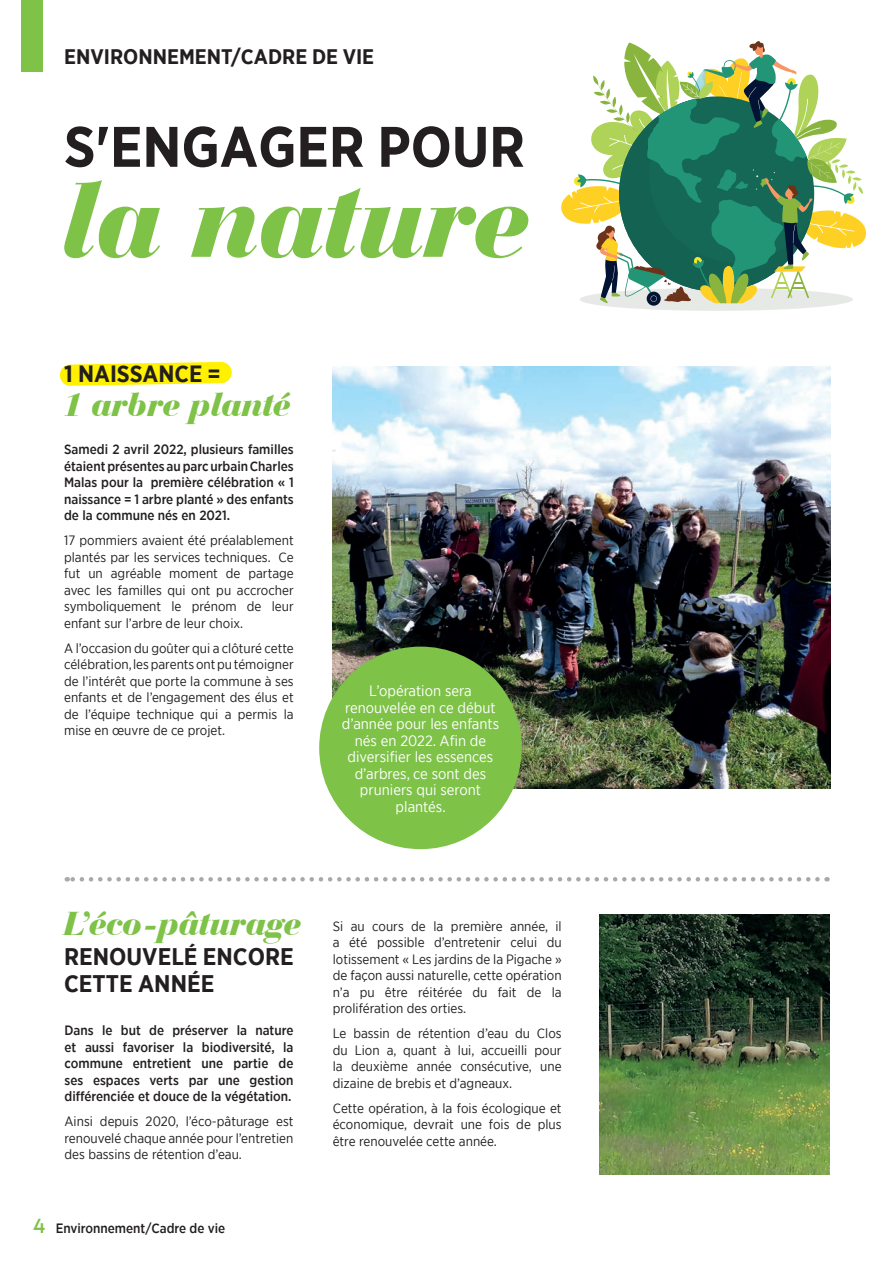
<style>
.page{position:relative;width:893px;height:1263px;background:#fff}
.page>*{position:absolute;margin:0;border:0;box-sizing:border-box;transform-origin:0 0}
.t1{font:italic 900 111px "Bauer Bodoni BT";color:#7ec248}
.t2{font:700 57px "Gotham Narrow";color:#231f20}
.t3{font:italic 900 34.5px "Bauer Bodoni BT";color:#7ec248}
.t4{font:700 24px/27px "Gotham Narrow";color:#231f20}
.t5{font:700 23.55px "Gotham Narrow";color:#231f20}
.t6{font:700 21px "Gotham Narrow";color:#231f20}
.t7{font:15px/16.5px "Gotham Narrow";color:#fff;text-align:center}
.t8{font:13.5px/16.5px "Gotham Narrow";color:#231f20;text-align:justify}
.t9{font:500 13.5px/16.5px "Gotham Narrow";color:#231f20;text-align:justify}
.s1{font-family:"LEMONMILK";font-weight:400;font-size:18px;color:#7ec248}
</style>
<div class="page">
<div style="left:580px;top:288px;width:273px;height:23px;background:#e7e9e7;border-radius:50%"></div>
<svg style="left:647px;top:292px;width:14px;height:14px"></svg>
<svg style="left:561px;top:41px;width:305px;height:262px"></svg>
<svg style="left:60px;top:362px;width:172px;height:24px;background:#fff224"></svg>
<div style="left:21px;top:0;width:22px;height:72px;background:#7ec248"></div>
<svg style="left:67px;top:877px;width:750px;height:4px"></svg>
<img style="left:332px;top:367px;width:498px;height:421px">
<div style="left:319px;top:647px;width:203px;height:202px;background:#7ec248;border-radius:50%"></div>
<img style="left:600px;top:915px;width:229px;height:260px">
<p class="t6" style="left:64px;top:43px;width:312px">ENVIRONNEMENT/CADRE DE VIE</p>
<p class="t2" style="left:64px;top:110px;width:462px">S'ENGAGER POUR</p>
<p class="t1" style="left:64px;top:150px;width:470px">la nature</p>
<p class="t5" style="left:64px;top:358px;width:158px">1 NAISSANCE =</p>
<p class="t3" style="left:64px;top:383px;width:229px">1 arbre planté</p>
<p class="t9" style="left:64px;top:441px;width:231px">Samedi 2 avril 2022, plusieurs familles étaient présentes au parc urbain Charles Malas pour la première célébration « 1 naissance = 1 arbre planté » des enfants de la commune nés en 2021.</p>
<p class="t8" style="left:64px;top:532px;width:231px">17 pommiers avaient été préalablement plantés par les services techniques. Ce fut un agréable moment de partage avec les familles qui ont pu accrocher symboliquement le prénom de leur enfant sur l’arbre de leur choix.</p>
<p class="t8" style="left:64px;top:639px;width:231px">A l’occasion du goûter qui a clôturé cette célébration, les parents ont pu témoigner de l’intérêt que porte la commune à ses enfants et de l’engagement des élus et de l’équipe technique qui a permis la mise en œuvre de ce projet.</p>
<p class="t7" style="left:342px;top:682px;width:159px">L’opération sera renouvelée en ce début d’année pour les enfants nés en 2022. Afin de diversifier les essences d’arbres, ce sont des pruniers qui seront plantés.</p>
<p class="t3" style="left:64px;top:902px;width:239px">L’éco-pâturage</p>
<p class="t4" style="left:64px;top:943px;width:231px">RENOUVELÉ ENCORE<br>CETTE ANNÉE</p>
<p class="t9" style="left:65px;top:1022px;width:230px">Dans le but de préserver la nature et aussi favoriser la biodiversité, la commune entretient une partie de ses espaces verts par une gestion différenciée et douce de la végétation.</p>
<p class="t8" style="left:65px;top:1113px;width:230px">Ainsi depuis 2020, l’éco-pâturage est renouvelé chaque année pour l’entretien des bassins de rétention d’eau.</p>
<p class="t9" style="left:33px;top:1219px;width:194px"><span class="s1">4</span> Environnement/Cadre de vie</p>
<p class="t8" style="left:333px;top:917px;width:230px">Si au cours de la première année, il a été possible d’entretenir celui du lotissement « Les jardins de la Pigache » de façon aussi naturelle, cette opération n’a pu être réitérée du fait de la prolifération des orties.</p>
<p class="t8" style="left:333px;top:1025px;width:230px">Le bassin de rétention d’eau du Clos du Lion a, quant à lui, accueilli pour la deuxième année consécutive, une dizaine de brebis et d’agneaux.</p>
<p class="t8" style="left:333px;top:1099px;width:230px">Cette opération, à la fois écologique et économique, devrait une fois de plus être renouvelée cette année.</p>
</div>
